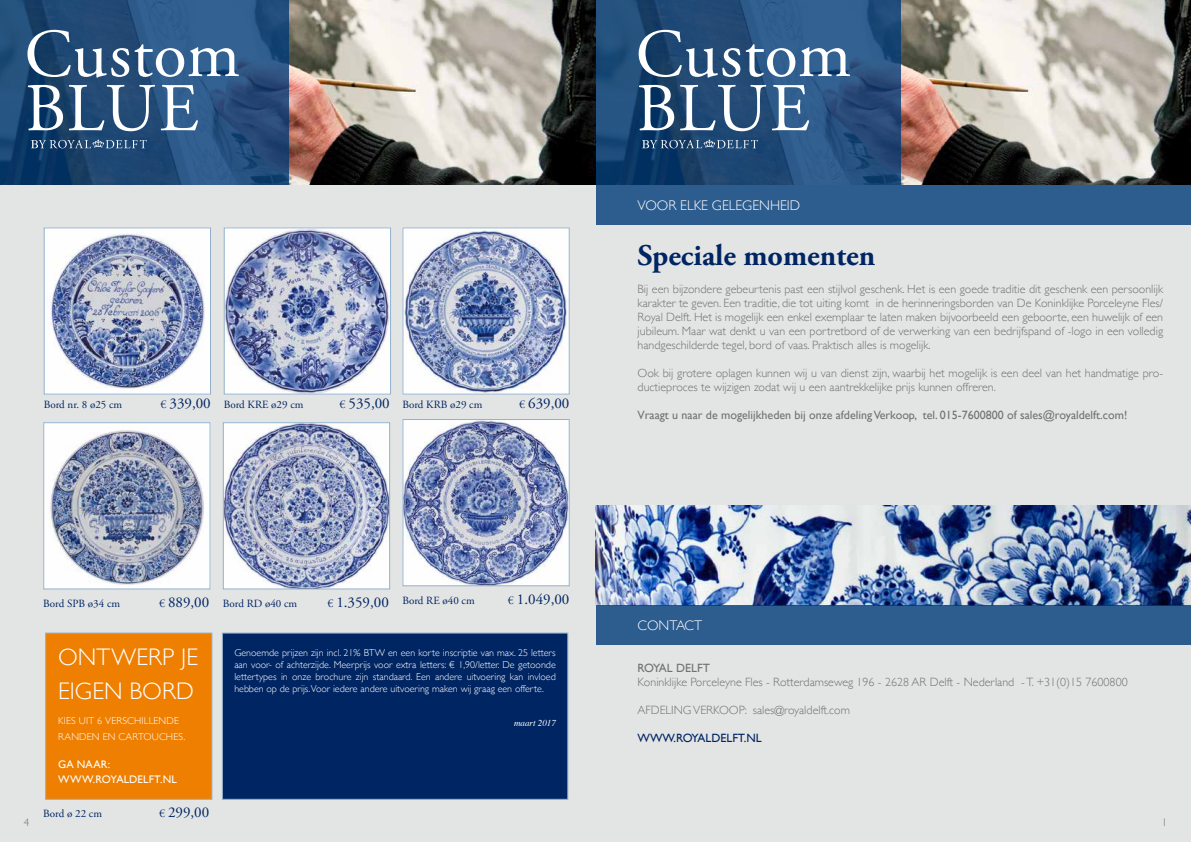
<style>
.page{position:relative;width:1191px;height:842px;background:#e3e4e4}
.page>*{position:absolute;margin:0;border:0;box-sizing:border-box;transform-origin:0 0}
.t1{font:68.3px/54.2px "Adobe Garamond Pro";letter-spacing:.005em;color:#fff}
.t2{font:700 30px "Adobe Garamond Pro";color:#002563}
.t3{font:300 24px/34px "Gill Sans";letter-spacing:.005em;color:#fff}
.t4{font:15px "Adobe Garamond Pro";color:#002563}
.t5{font:300 14px "Gill Sans";color:#fff}
.t6{font:300 12px/14px "Gill Sans";color:#707172;text-align:justify}
.t7{font:12px "Gill Sans";color:#707172}
.t8{font:12px "Gill Sans";color:#002563}
.t9{font:11px "Adobe Garamond Pro";color:#002563}
.t10{font:11px/15px "Gill Sans";letter-spacing:.01em;color:#fff}
.t11{font:300 11px "Gill Sans";color:#707172}
.t12{font:300 10px/12px "Gill Sans";color:#fff;text-align:justify}
.t13{font:300 10px/16px "Gill Sans";letter-spacing:.02em;color:#fff}
.t14{font:italic 9px "Times";color:#fff}
.s1{font-size:12px}
.s2{font-size:15px}
.s3{font-size:11px}
</style>
<div class="page">
<img style="left:289px;top:0;width:902px;height:185px">
<svg style="left:596px;top:0;width:304px;height:185px;background:#224d7a"></svg>
<div style="left:596px;top:185px;width:595px;height:39px;background:#2d5c8e"></div>
<svg style="left:642px;top:140px;width:116px;height:8px"></svg>
<img style="left:595px;top:506px;width:596px;height:99px">
<div style="left:596px;top:605px;width:595px;height:40px;background:#2d5c8e"></div>
<div style="left:222px;top:632px;width:346px;height:168px;background:#002563;border:1px solid #94b1cc"></div>
<div style="left:45px;top:632px;width:167px;height:168px;background:#ee7f00;border:1px solid #94b1cc"></div>
<svg style="left:0;top:0;width:289px;height:185px;background:#224d7a"></svg>
<svg style="left:31px;top:140px;width:116px;height:8px"></svg>
<img style="left:45px;top:424px;width:163px;height:163px">
<div style="left:43px;top:422px;width:167px;height:167px;border:1px solid #94b1cc"></div>
<img style="left:225px;top:424px;width:163px;height:163px">
<div style="left:223px;top:422px;width:167px;height:167px;border:1px solid #94b1cc"></div>
<img style="left:404px;top:421px;width:164px;height:163px">
<div style="left:402px;top:419px;width:168px;height:167px;border:1px solid #94b1cc"></div>
<img style="left:46px;top:229px;width:163px;height:164px">
<div style="left:44px;top:227px;width:167px;height:168px;border:1px solid #94b1cc"></div>
<img style="left:226px;top:229px;width:163px;height:164px">
<div style="left:224px;top:227px;width:167px;height:168px;border:1px solid #94b1cc"></div>
<img style="left:404px;top:229px;width:164px;height:164px">
<div style="left:402px;top:227px;width:168px;height:168px;border:1px solid #94b1cc"></div>
<h1 class="t1" style="left:24px;top:30px;width:217px">Custom<br>BLUE</h1>
<p class="t9" style="left:44px;top:398px;width:80px">Bord nr. 8 ø25 cm</p>
<p class="t9" style="left:160px;top:398px;width:144px"><span class="s1">€</span> <span class="s2">339,00</span> Bord KRE ø29 cm</p>
<p class="t9" style="left:339px;top:398px;width:144px"><span class="s1">€</span> <span class="s2">535,00</span> Bord KRB ø29 cm</p>
<p class="t4" style="left:519px;top:394px;width:52px"><span class="s1">€</span> 639,00</p>
<h1 class="t1" style="left:635px;top:30px;width:217px">Custom<br>BLUE</h1>
<p class="t5" style="left:637px;top:194px;width:164px">VOOR ELKE GELEGENHEID</p>
<h2 class="t2" style="left:637px;top:238px;width:239px">Speciale momenten</h2>
<p class="t6" style="left:637px;top:281px;width:527px">Bij een bijzondere gebeurtenis past een stijlvol geschenk. Het is een goede traditie dit geschenk een persoonlijk karakter te geven. Een traditie, die tot uiting komt in de herinneringsborden van De Koninklijke Porceleyne Fles/ Royal Delft. Het is mogelijk een enkel exemplaar te laten maken bijvoorbeeld een geboorte, een huwelijk of een jubileum. Maar wat denkt u van een portretbord of de verwerking van een bedrijfspand of -logo in een volledig handgeschilderde tegel, bord of vaas. Praktisch alles is mogelijk.</p>
<p class="t6" style="left:637px;top:365px;width:527px">Ook bij grotere oplagen kunnen wij u van dienst zijn, waarbij het mogelijk is een deel van het handmatige pro&shy;ductieproces te wijzigen zodat wij u een aantrekkelijke prijs kunnen offreren.</p>
<p class="t7" style="left:637px;top:407px;width:491px">Vraagt u naar de mogelijkheden bij onze afdeling Verkoop, tel. 015-7600800 of sales@royaldelft.com!</p>
<p class="t9" style="left:43px;top:597px;width:78px">Bord SPB ø34 cm</p>
<p class="t9" style="left:159px;top:597px;width:140px"><span class="s1">€</span> <span class="s2">889,00</span> Bord RD ø40 cm</p>
<p class="t9" style="left:327px;top:594px;width:149px"><span class="s1">€</span> <span class="s2">1.359,00</span> Bord RE ø40 cm</p>
<p class="t4" style="left:508px;top:590px;width:63px"><span class="s1">€</span> 1.049,00</p>
<h3 class="t3" style="left:58px;top:639px;width:142px">ONTWERP JE<br>EIGEN BORD</h3>
<p class="t13" style="left:58px;top:712px;width:129px">KIES UIT 6 VERSCHILLENDE<br>RANDEN EN CARTOUCHES<span class="s3">.</span></p>
<p class="t10" style="left:58px;top:756px;width:120px">GA NAAR:<br>WWW.ROYALDELFT.NL</p>
<p class="t12" style="left:234px;top:646px;width:323px">Genoemde prijzen zijn incl. 21% BTW en een korte inscriptie van max. 25 letters aan voor- of achterzijde. Meerprijs voor extra letters: € 1,90/letter. De getoonde lettertypes in onze brochure zijn standaard. Een andere uitvoering kan invloed hebben op de prijs.Voor iedere andere uitvoering maken wij graag een offerte.</p>
<p class="t14" style="left:514px;top:715px;width:43px">maart 2017</p>
<p class="t5" style="left:637px;top:614px;width:66px">CONTACT</p>
<p class="t7" style="left:637px;top:661px;width:74px">ROYAL DELFT</p>
<p class="t6" style="left:637px;top:675px;width:491px">Koninklijke Porceleyne Fles - Rotterdamseweg 196 - 2628 AR Delft - Nederland - T. +31(0)15 7600800</p>
<p class="t6" style="left:637px;top:703px;width:214px">AFDELING VERKOOP: sales@royaldelft.com</p>
<p class="t8" style="left:637px;top:731px;width:125px">WWW.ROYALDELFT.NL</p>
<p class="t9" style="left:43px;top:806px;width:60px">Bord ø 22 cm</p>
<p class="t4" style="left:159px;top:803px;width:52px"><span class="s1">€</span> 299,00</p>
<p class="t11" style="left:24px;top:813px;width:7px">4</p>
<p class="t11" style="left:1162px;top:813px;width:7px">1</p>
</div>
